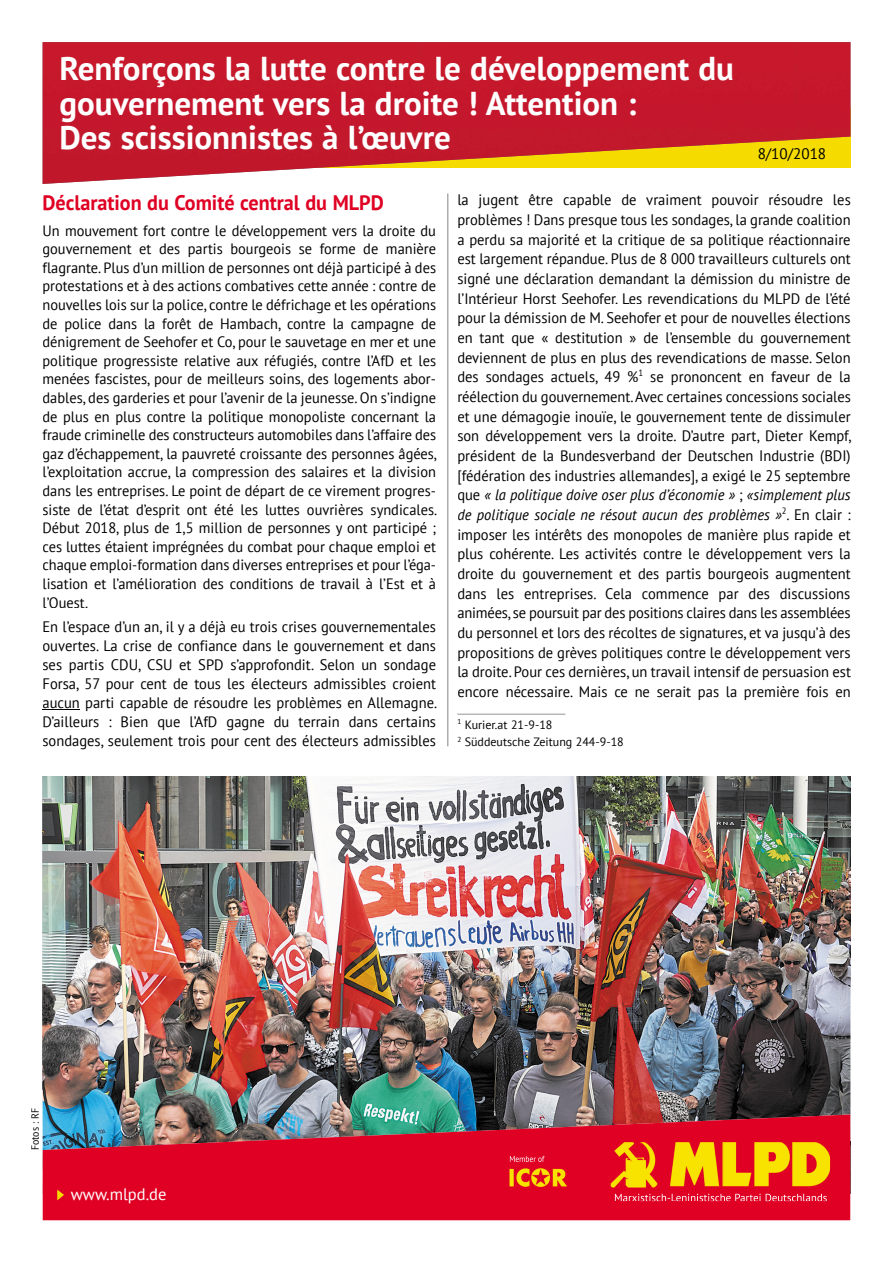
<style>
.page{position:relative;width:893px;height:1263px;background:#fff}
.page>*{position:absolute;margin:0;border:0;box-sizing:border-box;transform-origin:0 0}
.t1{font:700 33px/34.5px "PT Sans";color:#fff}
.t2{font:700 21px "PT Sans";color:#df0023;scale:.96 1}
.t3{font:16.5px "PT Sans";color:#fff}
.t4{font:15.15px/19.6px "PT Sans";color:#000;text-align:justify;scale:.96 1}
.t5{font:15.15px "PT Sans";color:#000}
.t6{font:15px/18.6px "PT Sans";color:#000;text-align:justify;scale:.96 1}
.t7{font:12px/17.1px "PT Sans";color:#000}
.t8{font:10.5px "PT Sans";color:#000;scale:.94 1}
.s1{font-style:italic}
</style>
<div class="page">
<img style="left:43px;top:776px;width:646px;height:313px">
<img style="left:689px;top:776px;width:161px;height:338px">
<img style="left:43px;top:1089px;width:215px;height:25px">
<img style="left:258px;top:1089px;width:431px;height:25px">
<img style="left:850px;top:1141px;width:1px;height:53px">
<hr style="left:457px;top:714px;width:108px;height:1px;background:#959595">
<hr style="left:43px;top:709px;width:37px;height:1px;background:#000">
<img style="left:43px;top:1114px;width:807px;height:106px">
<svg style="left:57px;top:1189px;width:7px;height:11px"></svg>
<hr style="left:447px;top:193px;width:1px;height:553px;background:#acacac">
<div style="left:420px;top:140px;width:430px;height:28px;background:#f6db00"></div>
<img style="left:43px;top:42px;width:377px;height:142px">
<img style="left:419px;top:42px;width:378px;height:120px">
<div style="left:796px;top:42px;width:54px;height:98px;background:#c5192b"></div>
<div style="left:759px;top:148px;width:66px;height:13px;background:#f6db00"></div>
<img style="left:509px;top:1142px;width:321px;height:58px">
<img style="left:615px;top:1194px;width:212px;height:6px">
<img style="left:510px;top:1156px;width:35px;height:6px">
<h1 class="t1" style="left:60px;top:51px;width:676px">Renforçons la lutte contre le développement du gouvernement vers la droite ! Attention :<br>Des scissionnistes à l’œuvre</h1>
<p class="t5" style="left:758px;top:144px;width:70px">8/10/2018</p>
<h2 class="t2" style="left:43px;top:188px;width:357px">Déclaration du Comité central du MLPD</h2>
<p class="t6" style="left:43px;top:221px;width:413px">Un mouvement fort contre le développement vers la droite du gouvernement et des partis bourgeois se forme de manière flagrante. Plus d’un million de personnes ont déjà participé à des protestations et à des actions combatives cette année : contre de nouvelles lois sur la police, contre le défrichage et les opérations de police dans la forêt de Hambach, contre la campagne de dénigrement de Seehofer et Co, pour le sauvetage en mer et une politique progressiste relative aux réfugiés, contre l’AfD et les menées fascistes, pour de meilleurs soins, des logements abor&shy;dables, des garderies et pour l’avenir de la jeunesse. On s’indigne de plus en plus contre la politique monopoliste concernant la fraude criminelle des constructeurs automobiles dans l’affaire des gaz d’échappement, la pauvreté croissante des personnes âgées, l’exploitation accrue, la compression des salaires et la division dans les entreprises. Le point de départ de ce virement progres&shy;siste de l’état d’esprit ont été les luttes ouvrières syndicales.<br>Début 2018, plus de 1,5 million de personnes y ont participé ; ces luttes étaient imprégnées du combat pour chaque emploi et chaque emploi-formation dans diverses entreprises et pour l’éga&shy;lisation et l’amélioration des conditions de travail à l’Est et à l’Ouest.</p>
<p class="t4" style="left:43px;top:617px;width:413px;line-height:19px">En l’espace d’un an, il y a déjà eu trois crises gouvernementales ouvertes. La crise de confiance dans le gouvernement et dans ses partis CDU, CSU et SPD s’approfondit. Selon un sondage Forsa, 57 pour cent de tous les électeurs admissibles croient aucun parti capable de résoudre les problèmes en Allemagne.<br>D’ailleurs : Bien que l’AfD gagne du terrain dans certains sondages, seulement trois pour cent des électeurs admissibles</p>
<p class="t4" style="left:457px;top:190px;width:412px">la jugent être capable de vraiment pouvoir résoudre les problèmes ! Dans presque tous les sondages, la grande coalition a perdu sa majorité et la critique de sa politique réactionnaire est largement répandue. Plus de 8 000 travailleurs culturels ont signé une déclaration demandant la démission du ministre de l’Intérieur Horst Seehofer. Les revendications du MLPD de l’été pour la démission de M. Seehofer et pour de nouvelles élections en tant que « destitution » de l’ensemble du gouvernement deviennent de plus en plus des revendications de masse. Selon des sondages actuels, 49 %<sup>1</sup> se prononcent en faveur de la réélection du gouvernement. Avec certaines concessions sociales et une démagogie inouïe, le gouvernement tente de dissimuler son développement vers la droite. D’autre part, Dieter Kempf, président de la Bundesverband der Deutschen Industrie (BDI) [fédération des industries allemandes], a exigé le 25 septembre que <span class="s1">« la politique doive oser plus d’économie »</span> ; <span class="s1">«simplement plus de politique sociale ne résout aucun des problèmes »</span><sup>2</sup>. En clair : imposer les intérêts des monopoles de manière plus rapide et plus cohérente. Les activités contre le développement vers la droite du gouvernement et des partis bourgeois augmentent dans les entreprises. Cela commence par des discussions animées, se poursuit par des positions claires dans les assemblées du personnel et lors des récoltes de signatures, et va jusqu’à des propositions de grèves politiques contre le développement vers la droite. Pour ces dernières, un travail intensif de persuasion est encore nécessaire. Mais ce ne serait pas la première fois en</p>
<p class="t7" style="left:457px;top:716px;width:168px"><sup>1</sup> Kurier.at 21-9-18<br><sup>2</sup> Süddeutsche Zeitung 244-9-18</p>
<p class="t8" style="left:28px;top:1150px;width:46px;rotate:-90deg">Fotos : RF</p>
<p class="t3" style="left:71px;top:1184px;width:97px">www.mlpd.de</p>
</div>
